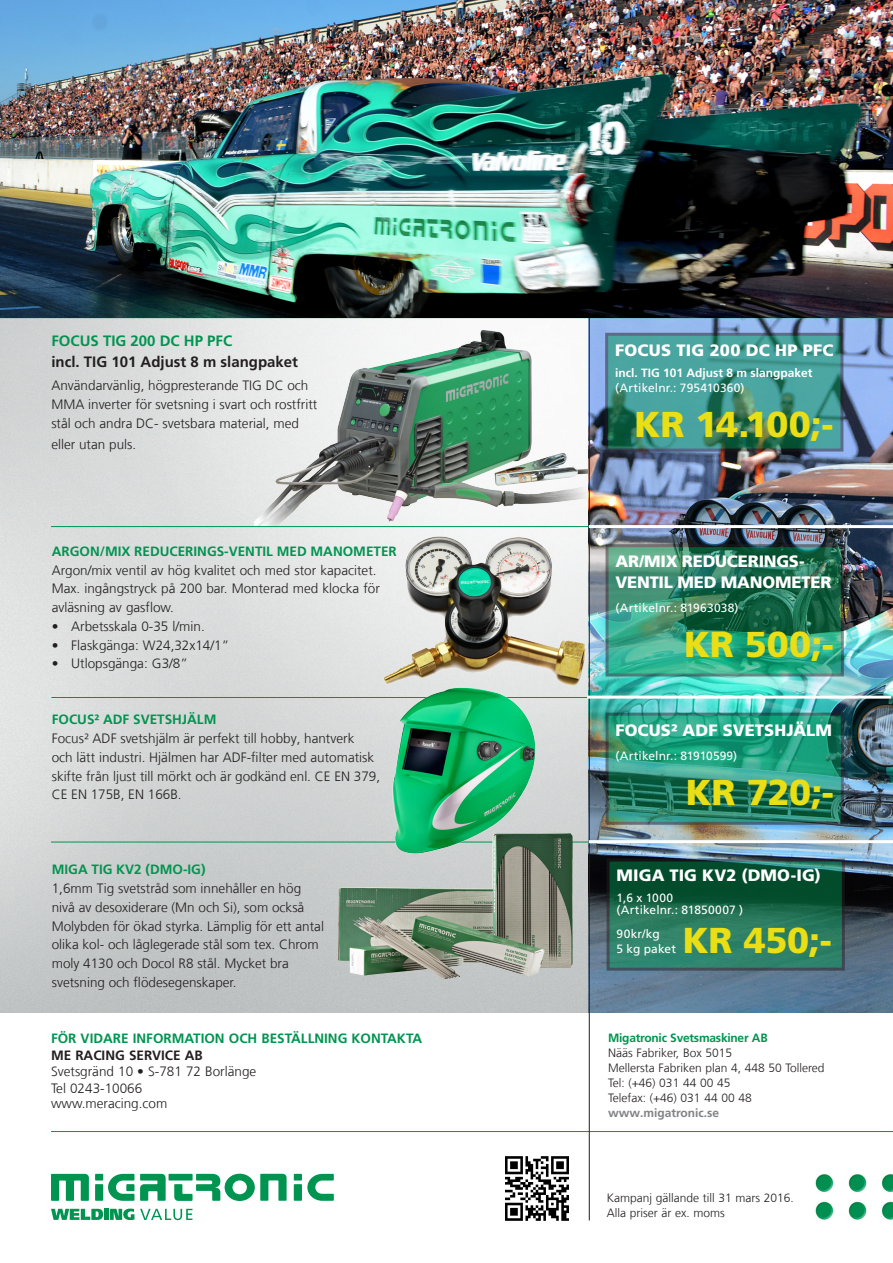
<style>
.page{position:relative;width:893px;height:1263px;background:#fff}
.page>*{position:absolute;margin:0;border:0;box-sizing:border-box;transform-origin:0 0}
.t1{font:900 36px "Frutiger LT Pro";letter-spacing:-.005em;color:#eade14}
.t2{font:900 16.5px/21.6px "Frutiger LT Pro";color:#fff}
.t3{font:700 15px "Frutiger LT Pro";color:#231f20}
.Brødtekst{font:700 15px "Frutiger LT Pro";color:#009451}
.Brødtekst-2{font:300 13.5px/18.8px "Frutiger LT Com";color:#231f20}
.Brødtxt{font:300 13.5px/18.8px "Frutiger LT Com";color:#231f20}
.Brødtekst-3{font:700 13.5px "Frutiger LT Pro";color:#009451}
.t4{font:700 13.5px "Frutiger LT Pro";color:#231f20}
.t5{font:300 12px "Frutiger LT Com";color:#231f20}
.t6{font:12px/24px "Frutiger LT Pro";letter-spacing:.01em;color:#fff}
.t7{font:700 12px "Frutiger LT Pro";color:#fff}
.Adresse{font:700 12px "Frutiger LT Pro";letter-spacing:-.02em;color:#009451}
.t8{font:700 12px "Frutiger LT Pro";color:#808285}
</style>
<div class="page">
<img style="left:0;top:318px;width:589px;height:695px">
<img style="left:249px;top:325px;width:340px;height:201px">
<img style="left:590px;top:318px;width:303px;height:695px">
<img style="left:505px;top:1141px;width:85px;height:80px">
<div style="left:95px;top:1174px;width:8px;height:6px;background:#009451"></div>
<div style="left:95px;top:1184px;width:8px;height:17px;background:#009451"></div>
<div style="left:294px;top:1174px;width:8px;height:6px;background:#009451"></div>
<div style="left:294px;top:1184px;width:8px;height:17px;background:#009451"></div>
<svg style="left:108px;top:1174px;width:26px;height:27px"></svg>
<svg style="left:307px;top:1174px;width:27px;height:27px"></svg>
<svg style="left:140px;top:1174px;width:26px;height:27px"></svg>
<svg style="left:51px;top:1174px;width:38px;height:27px"></svg>
<div style="left:169px;top:1174px;width:24px;height:6px;background:#009451"></div>
<svg style="left:174px;top:1174px;width:113px;height:27px"></svg>
<svg style="left:51px;top:1209px;width:52px;height:11px"></svg>
<div style="left:104px;top:1209px;width:5px;height:11px;background:#009451"></div>
<svg style="left:110px;top:1208px;width:24px;height:12px"></svg>
<svg style="left:140px;top:1209px;width:52px;height:11px"></svg>
<img style="left:815px;top:1174px;width:78px;height:46px">
<hr style="left:51px;top:1131px;width:842px;height:1px;background:#009451">
<hr style="left:51px;top:842px;width:538px;height:1px;background:#009451">
<hr style="left:589px;top:109px;width:1px;height:1111px;background:#231f20">
<svg style="left:609px;top:337px;width:230px;height:111px;background:#3f9388"></svg>
<div style="left:605px;top:333px;width:238px;height:119px;border:3px solid #231f20"></div>
<img style="left:0;top:0;width:893px;height:318px">
<hr style="left:51px;top:697px;width:536px;height:1px;background:#009451">
<img style="left:362px;top:493px;width:233px;height:233px">
<img style="left:391px;top:685px;width:146px;height:148px">
<svg style="left:609px;top:548px;width:231px;height:124px;background:#2d8b6b"></svg>
<div style="left:605px;top:544px;width:239px;height:132px;border:3px solid #231f20"></div>
<svg style="left:609px;top:717px;width:231px;height:104px;background:#238f72"></svg>
<div style="left:605px;top:713px;width:239px;height:112px;border:3px solid #231f20"></div>
<hr style="left:51px;top:526px;width:538px;height:1px;background:#009451">
<svg style="left:611px;top:862px;width:230px;height:105px;background:#1c6b4f"></svg>
<div style="left:607px;top:858px;width:238px;height:113px;border:3px solid #231f20"></div>
<hr style="left:589px;top:525px;width:304px;height:3px;background:#fff">
<hr style="left:587px;top:696px;width:304px;height:3px;background:#fff">
<hr style="left:589px;top:840px;width:304px;height:3px;background:#fff">
<img style="left:338px;top:833px;width:232px;height:146px">
<p class="Brødtekst" style="left:51px;top:331px;width:182px">FOCUS TIG 200 DC HP PFC</p>
<p class="t3" style="left:51px;top:353px;width:248px">incl. TIG 101 Adjust 8 m slangpaket</p>
<p class="Brødtekst-2" style="left:51px;top:376px;width:267px">Användarvänlig, högpresterande TIG DC och<br>MMA inverter för svetsning i svart och rostfritt stål och andra DC- svetsbara material, med</p>
<p class="Brødtekst-2" style="left:51px;top:435px;width:86px">eller utan puls.</p>
<p class="Brødtekst-3" style="left:52px;top:543px;width:347px">ARGON/MIX REDUCERINGS-VENTIL MED MANOMETER</p>
<p class="Brødtxt" style="left:52px;top:561px;width:330px">Argon/mix ventil av hög kvalitet och med stor kapacitet.<br>Max. ingångstryck på 200 bar. Monterad med klocka för avläsning av gasflow.</p>
<p class="Brødtxt" style="left:52px;top:617px;width:155px">• Arbetsskala 0-35 l/min.</p>
<p class="Brødtxt" style="left:52px;top:636px;width:179px">• Flaskgänga: W24,32x14/1”</p>
<p class="Brødtxt" style="left:52px;top:654px;width:138px">• Utlopsgänga: G3/8”</p>
<p class="Brødtekst-3" style="left:52px;top:712px;width:166px">FOCUS² ADF SVETSHJÄLM</p>
<p class="Brødtekst-2" style="left:52px;top:729px;width:330px">Focus² ADF svetshjälm är perfekt till hobby, hantverk<br>och lätt industri. Hjälmen har ADF-filter med automatisk skifte från ljust till mörkt och är godkänd enl. CE EN 379, CE EN 175B, EN 166B.</p>
<p class="Brødtekst-3" style="left:52px;top:862px;width:155px">MIGA TIG KV2 (DMO-IG)</p>
<p class="Brødtekst-2" style="left:52px;top:879px;width:274px">1,6mm Tig svetstråd som innehåller en hög nivå av desoxiderare (Mn och Si), som också Molybden för ökad styrka. Lämplig för ett antal olika kol- och låglegerade stål som tex. Chrom moly 4130 och Docol R8 stål. Mycket bra svetsning och flödesegenskaper.</p>
<p class="Brødtekst-3" style="left:51px;top:1031px;width:373px">FÖR VIDARE INFORMATION OCH BESTÄLLNING KONTAKTA</p>
<p class="t4" style="left:51px;top:1047px;width:153px">ME RACING SERVICE AB</p>
<p class="Brødtekst-2" style="left:51px;top:1062px;width:207px">Svetsgränd 10 • S-781 72 Borlänge</p>
<p class="Brødtekst-2" style="left:51px;top:1079px;width:93px">Tel 0243-10066</p>
<p class="Brødtekst-2" style="left:51px;top:1094px;width:118px">www.meracing.com</p>
<p class="t2" style="left:615px;top:340px;width:220px">FOCUS TIG 200 DC HP PFC</p>
<p class="t7" style="left:615px;top:366px;width:199px">incl. TIG 101 Adjust 8 m slangpaket</p>
<p class="t6" style="left:615px;top:376px;width:131px">(Artikelnr.: 795410360)</p>
<p class="t1" style="left:634px;top:402px;width:200px">KR 14.100;-</p>
<p class="t2" style="left:615px;top:550px;width:217px">AR/MIX REDUCERINGS-<br>VENTIL MED MANOMETER</p>
<p class="t6" style="left:615px;top:596px;width:124px">(Artikelnr.: 81963038)</p>
<p class="t1" style="left:684px;top:623px;width:151px">KR 500;-</p>
<p class="t2" style="left:615px;top:719px;width:218px">FOCUS² ADF SVETSHJÄLM</p>
<p class="t6" style="left:615px;top:744px;width:123px">(Artikelnr.: 81910599)</p>
<p class="t1" style="left:686px;top:771px;width:150px">KR 720;-</p>
<p class="t2" style="left:617px;top:864px;width:206px">MIGA TIG KV2 (DMO-IG)</p>
<p class="t6" style="left:617px;top:886px;width:58px">1,6 x 1000</p>
<p class="t6" style="left:617px;top:898px;width:128px">(Artikelnr.: 81850007 )<br>90kr/kg</p>
<p class="t6" style="left:617px;top:937px;width:61px">5 kg paket</p>
<p class="t1" style="left:683px;top:918px;width:151px">KR 450;-</p>
<p class="Adresse" style="left:608px;top:1031px;width:161px">Migatronic Svetsmaskiner AB</p>
<p class="t5" style="left:608px;top:1046px;width:125px">Nääs Fabriker, Box 5015</p>
<p class="t5" style="left:608px;top:1061px;width:218px">Mellersta Fabriken plan 4, 448 50 Tollered</p>
<p class="t5" style="left:608px;top:1076px;width:124px">Tel: (+46) 031 44 00 45</p>
<p class="t5" style="left:608px;top:1091px;width:145px">Telefax: (+46) 031 44 00 48</p>
<p class="t8" style="left:608px;top:1106px;width:113px">www.migatronic.se</p>
<p class="t5" style="left:607px;top:1191px;width:189px">Kampanj gällande till 31 mars 2016.</p>
<p class="t5" style="left:607px;top:1206px;width:120px">Alla priser är ex. moms</p>
</div>
